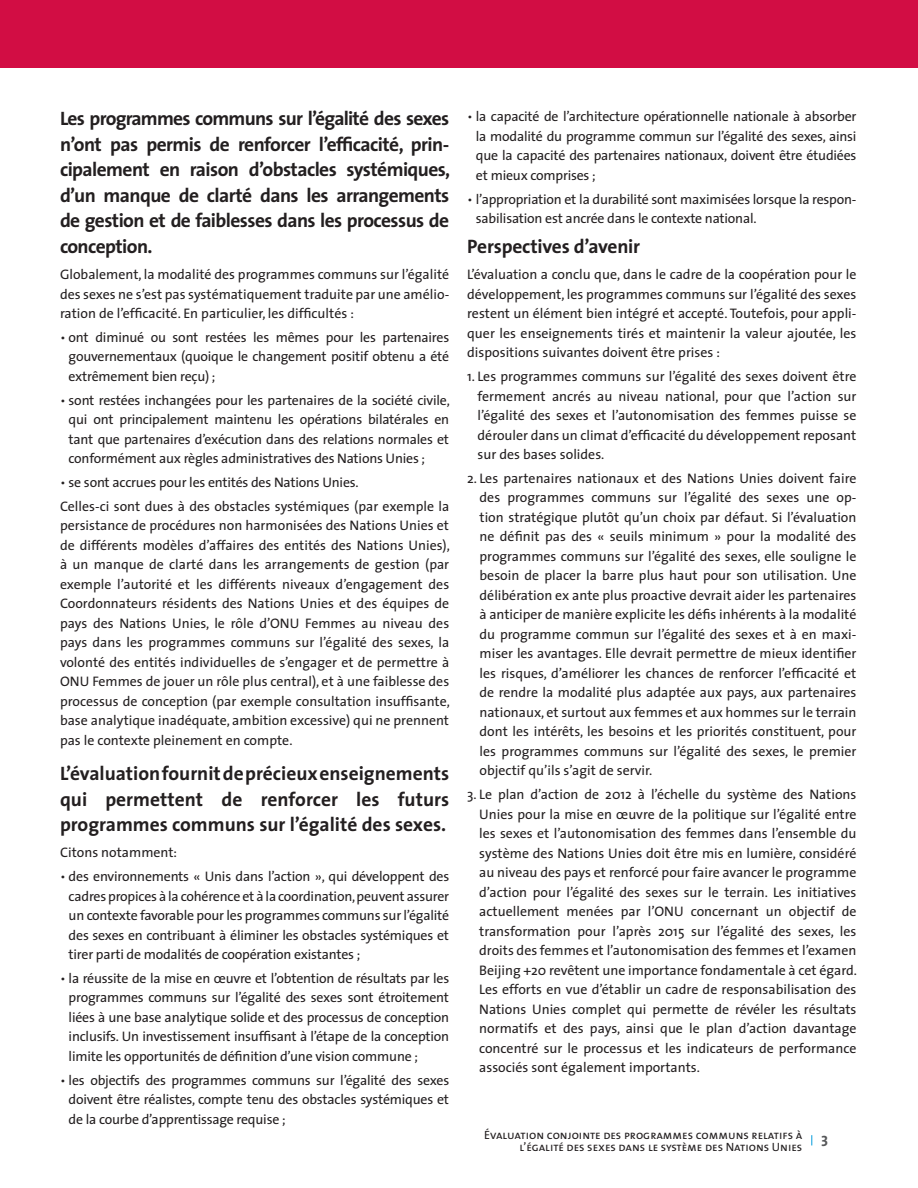
<style>
.page{position:relative;width:918px;height:1188px;background:#fff}
.page>*{position:absolute;margin:0;border:0;box-sizing:border-box;transform-origin:0 0}
.t1{font:700 19.5px/25.5px "The Sans";letter-spacing:-.01em;color:#231f20;text-align:justify}
.t2{font:15px "The Sans Bold Caps";color:#57585a}
.t3{font:13.8px/19.5px "The Sans";letter-spacing:-.015em;color:#231f20;text-align:justify}
.t4{font:12px/12px "The Sans Caps";color:#231f20;text-align:right}
.s1{font-weight:300}
</style>
<div class="page">
<div style="left:0;top:0;width:918px;height:68px;background:#d20d44"></div>
<p class="t1" style="left:60px;top:106px;width:392px">Les programmes communs sur l’égalité des sexes n’ont pas permis de renforcer l’efficacité, prin&shy;cipalement en raison d’obstacles systémiques, d’un manque de clarté dans les arrangements de gestion et de faiblesses dans les processus de conception.</p>
<p class="t3" style="left:60px;top:264px;width:391px">Globalement, la modalité des programmes communs sur l’égalité des sexes ne s’est pas systématiquement traduite par une amélio&shy;ration de l’efficacité. En particulier, les difficultés :</p>
<p class="t3" style="left:69px;top:327px;width:382px;text-indent:-9px"><span class="s1">•</span> ont diminué ou sont restées les mêmes pour les partenaires gouvernementaux (quoique le changement positif obtenu a été extrêmement bien reçu) ;</p>
<p class="t3" style="left:69px;top:390px;width:383px;text-indent:-9px"><span class="s1">•</span> sont restées inchangées pour les partenaires de la société civile, qui ont principalement maintenu les opérations bilatérales en tant que partenaires d’exécution dans des relations normales et conformément aux règles administratives des Nations Unies ;</p>
<p class="t3" style="left:60px;top:470px;width:391px;line-height:23.9px"><span class="s1">•</span> se sont accrues pour les entités des Nations Unies.<br>Celles-ci sont dues à des obstacles systémiques (par exemple la</p>
<p class="t3" style="left:60px;top:516px;width:391px">persistance de procédures non harmonisées des Nations Unies et de différents modèles d’affaires des entités des Nations Unies), à un manque de clarté dans les arrangements de gestion (par exemple l’autorité et les différents niveaux d’engagement des Coordonnateurs résidents des Nations Unies et des équipes de pays des Nations Unies, le rôle d’ONU Femmes au niveau des pays dans les programmes communs sur l’égalité des sexes, la volonté des entités individuelles de s’engager et de permettre à ONU Femmes de jouer un rôle plus central), et à une faiblesse des processus de conception (par exemple consultation insuffisante, base analytique inadéquate, ambition excessive) qui ne prennent pas le contexte pleinement en compte.</p>
<h1 class="t1" style="left:60px;top:760px;width:391px">L’évaluation fournit de précieux enseignements qui permettent de renforcer les futurs programmes communs sur l’égalité des sexes.</h1>
<p class="t3" style="left:60px;top:843px;width:119px">Citons notamment:</p>
<p class="t3" style="left:69px;top:866px;width:382px;text-indent:-9px"><span class="s1">•</span> des environnements « Unis dans l’action », qui développent des cadres propices à la cohérence et à la coordination, peuvent assurer un contexte favorable pour les programmes communs sur l’égalité des sexes en contribuant à éliminer les obstacles systémiques et tirer parti de modalités de coopération existantes ;</p>
<p class="t3" style="left:69px;top:968px;width:382px;text-indent:-9px"><span class="s1">•</span> la réussite de la mise en œuvre et l’obtention de résultats par les programmes communs sur l’égalité des sexes sont étroitement liées à une base analytique solide et des processus de conception inclusifs. Un investissement insuffisant à l’étape de la conception limite les opportunités de définition d’une vision commune ;</p>
<p class="t3" style="left:69px;top:1070px;width:382px;text-indent:-9px"><span class="s1">•</span> les objectifs des programmes communs sur l’égalité des sexes doivent être réalistes, compte tenu des obstacles systémiques et de la courbe d’apprentissage requise ;</p>
<p class="t3" style="left:476px;top:106px;width:382px;text-indent:-9px"><span class="s1">•</span> la capacité de l’architecture opérationnelle nationale à absorber la modalité du programme commun sur l’égalité des sexes, ainsi que la capacité des partenaires nationaux, doivent être étudiées et mieux comprises ;</p>
<p class="t3" style="left:476px;top:189px;width:382px;text-indent:-9px"><span class="s1">•</span> l’appropriation et la durabilité sont maximisées lorsque la respon&shy;sabilisation est ancrée dans le contexte national.</p>
<h1 class="t1" style="left:467px;top:233px;width:174px">Perspectives d’avenir</h1>
<p class="t3" style="left:467px;top:264px;width:391px">L’évaluation a conclu que, dans le cadre de la coopération pour le développement, les programmes communs sur l’égalité des sexes restent un élément bien intégré et accepté. Toutefois, pour appli&shy;quer les enseignements tirés et maintenir la valeur ajoutée, les dispositions suivantes doivent être prises :</p>
<p class="t3" style="left:478px;top:366px;width:380px;text-indent:-10px">1. Les programmes communs sur l’égalité des sexes doivent être fermement ancrés au niveau national, pour que l’action sur l’égalité des sexes et l’autonomisation des femmes puisse se dérouler dans un climat d’efficacité du développement reposant sur des bases solides.</p>
<p class="t3" style="left:480px;top:468px;width:378px;text-indent:-12px">2. Les partenaires nationaux et des Nations Unies doivent faire des programmes communs sur l’égalité des sexes une op&shy;tion stratégique plutôt qu’un choix par défaut. Si l’évaluation ne définit pas des « seuils minimum » pour la modalité des programmes communs sur l’égalité des sexes, elle souligne le besoin de placer la barre plus haut pour son utilisation. Une délibération ex ante plus proactive devrait aider les partenaires à anticiper de manière explicite les défis inhérents à la modalité du programme commun sur l’égalité des sexes et à en maxi&shy;miser les avantages. Elle devrait permettre de mieux identifier les risques, d’améliorer les chances de renforcer l’efficacité et de rendre la modalité plus adaptée aux pays, aux partenaires nationaux, et surtout aux femmes et aux hommes sur le terrain dont les intérêts, les besoins et les priorités constituent, pour les programmes communs sur l’égalité des sexes, le premier objectif qu’ils s’agit de servir.</p>
<p class="t3" style="left:479px;top:784px;width:379px;text-indent:-12px">3. Le plan d’action de 2012 à l’échelle du système des Nations Unies pour la mise en œuvre de la politique sur l’égalité entre les sexes et l’autonomisation des femmes dans l’ensemble du système des Nations Unies doit être mis en lumière, considéré au niveau des pays et renforcé pour faire avancer le programme d’action pour l’égalité des sexes sur le terrain. Les initiatives actuellement menées par l’ONU concernant un objectif de transformation pour l’après 2015 sur l’égalité des sexes, les droits des femmes et l’autonomisation des femmes et l’examen Beijing +20 revêtent une importance fondamentale à cet égard.<br>Les efforts en vue d’établir un cadre de responsabilisation des Nations Unies complet qui permette de révéler les résultats normatifs et des pays, ainsi que le plan d’action davantage concentré sur le processus et les indicateurs de performance associés sont également importants.</p>
<p class="t4" style="left:484px;top:1128px;width:320px">Évaluation conjointe des programmes communs relatifs à l’égalité des sexes dans le système des Nations Unies</p>
<p class="t2" style="left:821px;top:1128px;width:9px">3</p>
</div>
